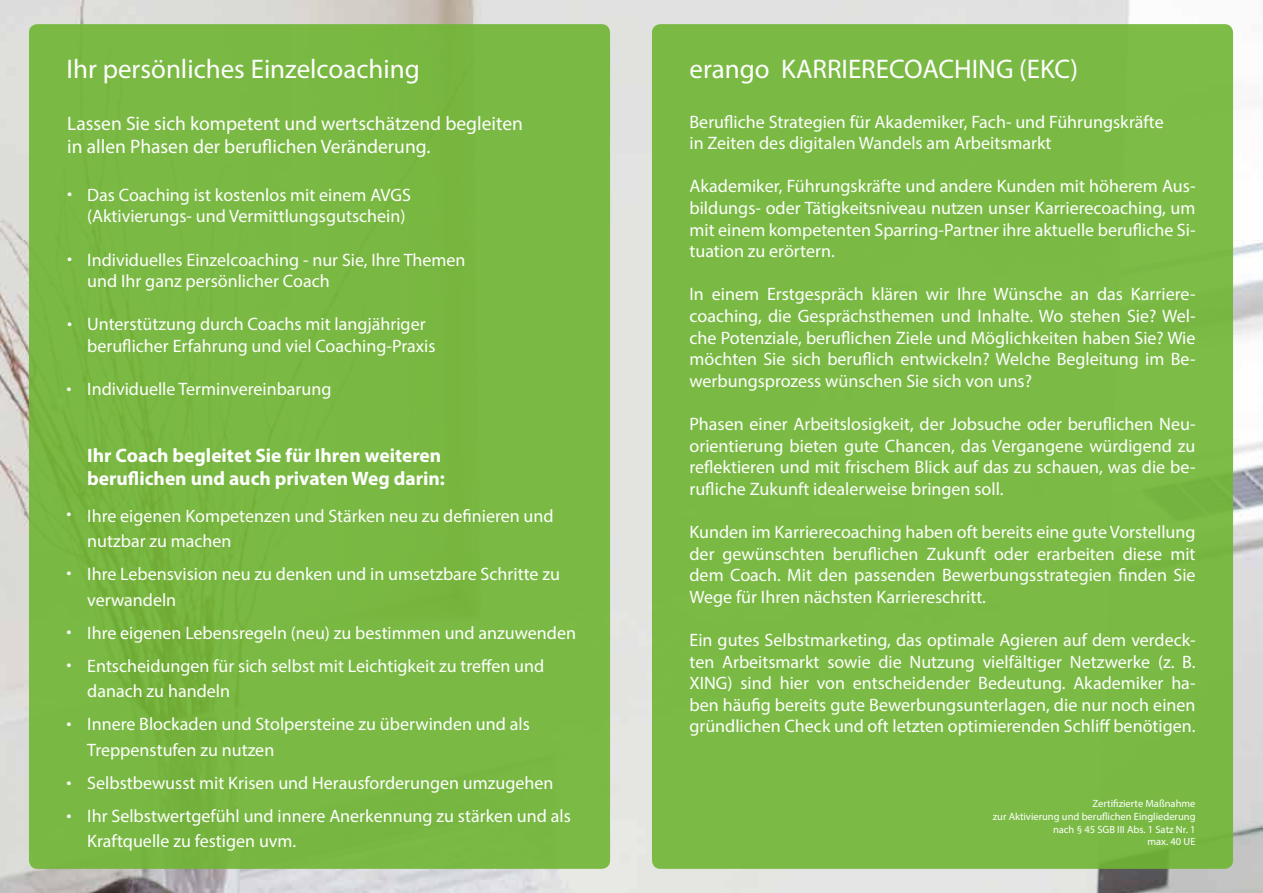
<style>
.page{position:relative;width:1263px;height:893px;background:#fff}
.page>*{position:absolute;margin:0;border:0;box-sizing:border-box;transform-origin:0 0}
.t1{font:27px "Myriad Pro";color:#fff}
.t2{font:19.5px/22.5px "Myriad Pro";color:#fff}
.t3{font:700 19.5px/23.4px "Myriad Pro";color:#fff}
.t4{font:18px/21.6px "Myriad Pro";color:#fff}
.t5{font:10.5px/12.6px "Myriad Pro";color:#fff;text-align:right}
</style>
<div class="page">
<img style="left:0;top:0;width:1263px;height:893px">
<div style="left:29px;top:24px;width:581px;height:845px;background:#7ab943;border-radius:9px"></div>
<div style="left:652px;top:24px;width:581px;height:845px;background:#7bba44;border-radius:9px"></div>
<h1 class="t1" style="left:66px;top:52px;width:355px">Ihr persönliches Einzelcoaching</h1>
<h1 class="t1" style="left:689px;top:52px;width:390px">erango KARRIERECOACHING (EKC)</h1>
<p class="t2" style="left:67px;top:112px;width:457px">Lassen Sie sich kompetent und wertschätzend begleiten in allen Phasen der beruflichen Veränderung.</p>
<p class="t4" style="left:67px;top:182px;width:7px">•</p>
<p class="t4" style="left:67px;top:247px;width:7px">•</p>
<p class="t4" style="left:67px;top:312px;width:7px">•</p>
<p class="t4" style="left:66px;top:376px;width:7px">•</p>
<p class="t4" style="left:87px;top:184px;width:325px">Das Coaching ist kostenlos mit einem AVGS (Aktivierungs- und Vermittlungsgutschein)</p>
<p class="t4" style="left:87px;top:249px;width:380px">Individuelles Einzelcoaching - nur Sie, Ihre Themen und Ihr ganz persönlicher Coach</p>
<p class="t4" style="left:87px;top:313px;width:350px">Unterstützung durch Coachs mit langjähriger beruflicher Erfahrung und viel Coaching-Praxis</p>
<p class="t4" style="left:87px;top:378px;width:246px">Individuelle Terminvereinbarung</p>
<p class="t4" style="left:66px;top:502px;width:7px">•</p>
<p class="t4" style="left:66px;top:561px;width:7px">•</p>
<p class="t4" style="left:66px;top:620px;width:7px">•</p>
<p class="t4" style="left:66px;top:653px;width:7px">•</p>
<p class="t4" style="left:66px;top:711px;width:7px">•</p>
<p class="t4" style="left:66px;top:771px;width:7px">•</p>
<p class="t4" style="left:66px;top:804px;width:7px">•</p>
<p class="t3" style="left:87px;top:443px;width:359px">Ihr Coach begleitet Sie für Ihren weiteren beruflichen und auch privaten Weg darin:</p>
<p class="t4" style="left:87px;top:502px;width:468px;line-height:25.5px">Ihre eigenen Kompetenzen und Stärken neu zu definieren und nutzbar zu machen</p>
<p class="t4" style="left:87px;top:561px;width:474px;line-height:25.5px">Ihre Lebensvision neu zu denken und in umsetzbare Schritte zu verwandeln</p>
<p class="t4" style="left:87px;top:616px;width:490px;line-height:33px">Ihre eigenen Lebensregeln (neu) zu bestimmen und anzuwenden<br>Entscheidungen für sich selbst mit Leichtigkeit zu treffen und</p>
<p class="t4" style="left:87px;top:674px;width:444px;line-height:33px">danach zu handeln<br>Innere Blockaden und Stolpersteine zu überwinden und als</p>
<p class="t4" style="left:87px;top:733px;width:485px;line-height:33px">Treppenstufen zu nutzen<br>Selbstbewusst mit Krisen und Herausforderungen umzugehen<br>Ihr Selbstwertgefühl und innere Anerkennung zu stärken und als</p>
<p class="t4" style="left:87px;top:830px;width:211px">Kraftquelle zu festigen uvm.</p>
<p class="t4" style="left:689px;top:110px;width:476px">Berufliche Strategien für Akademiker, Fach- und Führungskräfte in Zeiten des digitalen Wandels am Arbeitsmarkt</p>
<p class="t4" style="left:689px;top:175px;width:508px;text-align:justify">Akademiker, Führungskräfte und andere Kunden mit höherem Aus&shy;bildungs- oder Tätigkeitsniveau nutzen unser Karrierecoaching, um mit einem kompetenten Sparring-Partner ihre aktuelle berufliche Si&shy;tuation zu erörtern.</p>
<p class="t4" style="left:689px;top:283px;width:507px;text-align:justify">In einem Erstgespräch klären wir Ihre Wünsche an das Karriere&shy;coaching, die Gesprächsthemen und Inhalte. Wo stehen Sie? Wel&shy;che Potenziale, beruflichen Ziele und Möglichkeiten haben Sie? Wie möchten Sie sich beruflich entwickeln? Welche Begleitung im Be&shy;werbungsprozess wünschen Sie sich von uns?</p>
<p class="t4" style="left:689px;top:413px;width:507px;text-align:justify">Phasen einer Arbeitslosigkeit, der Jobsuche oder beruflichen Neu&shy;orientierung bieten gute Chancen, das Vergangene würdigend zu reflektieren und mit frischem Blick auf das zu schauen, was die be&shy;rufliche Zukunft idealerweise bringen soll.</p>
<p class="t4" style="left:689px;top:521px;width:508px;text-align:justify">Kunden im Karrierecoaching haben oft bereits eine gute Vorstellung der gewünschten beruflichen Zukunft oder erarbeiten diese mit dem Coach. Mit den passenden Bewerbungsstrategien finden Sie Wege für Ihren nächsten Karriereschritt.</p>
<p class="t4" style="left:689px;top:629px;width:507px;text-align:justify">Ein gutes Selbstmarketing, das optimale Agieren auf dem verdeck&shy;ten Arbeitsmarkt sowie die Nutzung vielfältiger Netzwerke (z. B.<br>XING) sind hier von entscheidender Bedeutung. Akademiker ha&shy;ben häufig bereits gute Bewerbungsunterlagen, die nur noch einen gründlichen Check und oft letzten optimierenden Schliff benötigen.</p>
<p class="t5" style="left:993px;top:797px;width:204px">Zertifizierte Maßnahme<br>zur Aktivierung und beruflichen Eingliederung nach § 45 SGB III Abs. 1 Satz Nr. 1<br>max. 40 UE</p>
</div>
